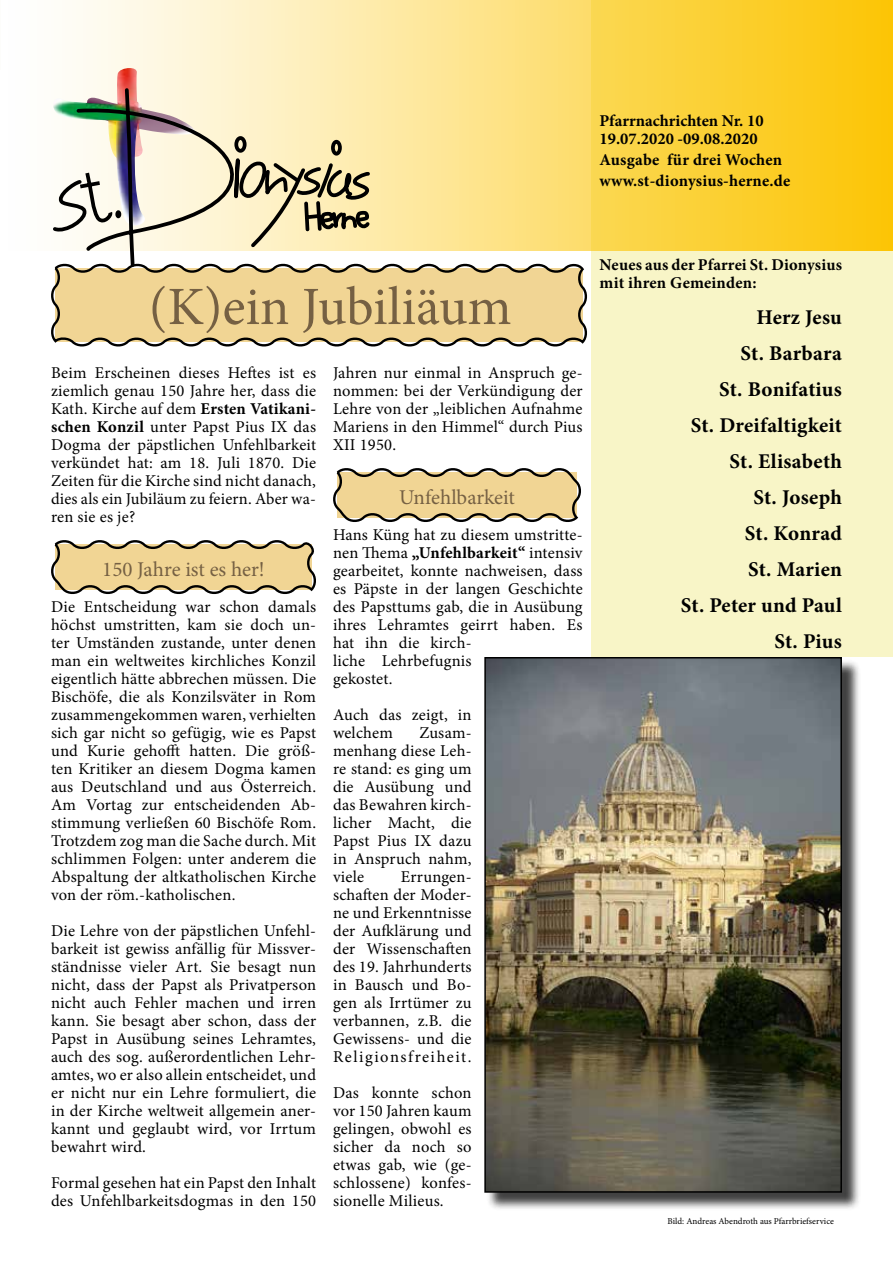
<style>
.page{position:relative;width:893px;height:1263px;background:#fff}
.page>*{position:absolute;margin:0;border:0;box-sizing:border-box;transform-origin:0 0}
.t1{font:54px "Minion Pro";color:#756043}
.t2{font:700 21px/36px "Minion Pro";letter-spacing:.01em;color:#000;text-align:right}
.t3{font:21px "Minion Pro";letter-spacing:-.005em;color:#756043}
.t4{font:16.5px/18px "Minion Pro";letter-spacing:.015em;color:#000;text-align:justify}
.t5{font:700 16.5px/20.7px "Minion Pro";letter-spacing:.01em;color:#000}
.t6{font:9px "Minion Pro";color:#000}
.s1{font-weight:700}
</style>
<div class="page">
<hr style="left:0;top:0;width:1px;height:69px;background:#fdc400">
<div style="left:591px;top:1px;width:302px;height:656px;background:#f8f5c7"></div>
<div style="left:1px;top:0;width:892px;height:250px;background:linear-gradient(to right,#fff,#fbc505)"></div>
<img style="left:115px;top:68px;width:28px;height:18px">
<img style="left:51px;top:98px;width:23px;height:27px">
<svg style="left:74px;top:86px;width:297px;height:174px;background:#dcd4b8"></svg>
<svg style="left:51px;top:168px;width:61px;height:65px"></svg>
<svg style="left:302px;top:199px;width:69px;height:41px;background:#b8ac83"></svg>
<div style="left:115px;top:210px;width:6px;height:8px;border:4px solid #000;border-radius:50%"></div>
<div style="left:487px;top:659px;width:374px;height:552px;background:#000;opacity:.75"></div>
<img style="left:487px;top:660px;width:352px;height:530px">
<div style="left:484px;top:657px;width:358px;height:536px;border:2px solid #000"></div>
<svg style="left:51px;top:260px;width:536px;height:87px;background:#e2cb97"></svg>
<svg style="left:51px;top:540px;width:265px;height:54px;background:#d8c391"></svg>
<svg style="left:333px;top:468px;width:248px;height:54px;background:#d8c391"></svg>
<p class="t5" style="left:592px;top:110px;width:192px">Pfar nachrichten Nr. 06<br>28.04.2019 -19.05.2019<br>Ausgabe für drei Wochen www.st-dionysius-herne.de</p>
<p class="t5" style="left:600px;top:112px;width:165px;line-height:18px">Pfarrnachrichten Nr. 10<br>19.07.2020 -09.08.2020</p>
<p class="t5" style="left:600px;top:149px;width:192px">Ausgabe für drei Wochen www.st-dionysius-herne.de</p>
<h1 class="t1" style="left:149px;top:271px;width:364px">(K)ein Jubiliäum</h1>
<p class="t4" style="left:51px;top:364px;width:267px">Beim Erscheinen dieses Heftes ist es ziemlich genau 150 Jahre her, dass die Kath. Kirche auf dem <span class="s1">Ersten Vatikani&shy;schen Konzil</span> unter Papst Pius IX das Dogma der päpstlichen Unfehlbarkeit verkündet hat: am 18. Juli 1870. Die Zeiten für die Kirche sind nicht danach, dies als ein Jubiläum zu feiern. Aber wa&shy;ren sie es je?</p>
<p class="t3" style="left:102px;top:555px;width:164px">150 Jahre ist es her!</p>
<p class="t4" style="left:51px;top:598px;width:267px">Die Entscheidung war schon damals höchst umstritten, kam sie doch un&shy;ter Umständen zustande, unter denen man ein weltweites kirchliches Konzil eigentlich hätte abbrechen müssen. Die Bischöfe, die als Konzilsväter in Rom zusammengekommen waren, verhielten sich gar nicht so gefügig, wie es Papst und Kurie gehofft hatten. Die größ&shy;ten Kritiker an diesem Dogma kamen aus Deutschland und aus Österreich.<br>Am Vortag zur entscheidenden Ab&shy;stimmung verließen 60 Bischöfe Rom.<br>Trotzdem zog man die Sache durch. Mit schlimmen Folgen: unter anderem die Abspaltung der altkatholischen Kirche von der röm.-katholischen.</p>
<p class="t4" style="left:51px;top:922px;width:267px">Die Lehre von der päpstlichen Unfehl&shy;barkeit ist gewiss anfällig für Missver&shy;ständnisse vieler Art. Sie besagt nun nicht, dass der Papst als Privatperson nicht auch Fehler machen und irren kann. Sie besagt aber schon, dass der Papst in Ausübung seines Lehramtes, auch des sog. außerordentlichen Lehr&shy;amtes, wo er also allein entscheidet, und er nicht nur ein Lehre formuliert, die in der Kirche weltweit allgemein aner&shy;kannt und geglaubt wird, vor Irrtum bewahrt wird.</p>
<p class="t4" style="left:51px;top:1174px;width:267px">Formal gesehen hat ein Papst den Inhalt des Unfehlbarkeitsdogmas in den 150</p>
<p class="t4" style="left:333px;top:364px;width:251px">Jahren nur einmal in Anspruch ge&shy;nommen: bei der Verkündigung der Lehre von der „leiblichen Aufnahme Mariens in den Himmel“ durch Pius XII 1950.</p>
<p class="t3" style="left:399px;top:483px;width:117px">Unfehlbarkeit</p>
<p class="t4" style="left:333px;top:526px;width:251px;text-align:left">Hans Küng hat zu diesem umstritte&shy;nen Thema <span class="s1">„Unfehlbarkeit“</span> intensiv gearbeitet, konnte nachweisen, dass es Päpste in der langen Geschichte des Papsttums gab, die in Ausübung ihres Lehramtes geirrt haben. Es hat ihn die kirch-<br>liche Lehrbefugnis<br>gekostet.</p>
<p class="t4" style="left:333px;top:706px;width:140px">Auch das zeigt, in welchem</p>
<p class="t4" style="left:333px;top:724px;width:140px;text-indent:86px">Zusam&shy;menhang diese Leh&shy;re stand: es ging um die Ausübung und das Bewahren kirch&shy;licher Macht, die Papst Pius IX dazu in Anspruch nahm, viele</p>
<p class="t4" style="left:333px;top:868px;width:140px;text-indent:68px">Errungen&shy;schaften der Moder&shy;ne und Erkenntnisse der Aufklärung und der Wissenschaften des 19. Jahrhunderts in Bausch und Bo&shy;gen als Irrtümer zu verbannen, z.B. die Gewissens- und die Religionsfreiheit.</p>
<p class="t4" style="left:333px;top:1084px;width:140px">Das konnte schon vor 150 Jahren kaum gelingen, obwohl es sicher da noch so etwas gab, wie (ge&shy;schlossene) konfes&shy;sionelle Milieus.</p>
<p class="t5" style="left:593px;top:256px;width:159px;line-height:18px">Neues aus der Pfarrei mit ihren Gemeinden:</p>
<p class="t5" style="left:600px;top:256px;width:244px;line-height:18px">Neues aus der Pfarrei St. Dionysius mit ihren Gemeinden:</p>
<p class="t2" style="left:681px;top:299px;width:163px">Herz Jesu<br>St. Barbara<br>St. Bonifatius<br>St. Dreifaltigkeit<br>St. Elisabeth<br>St. Joseph<br>St. Konrad<br>St. Marien<br>St. Peter und Paul<br>St. Pius</p>
<p class="t6" style="left:668px;top:1215px;width:168px">Bild: Andreas Abendroth aus Pfarrbriefservice</p>
</div>
